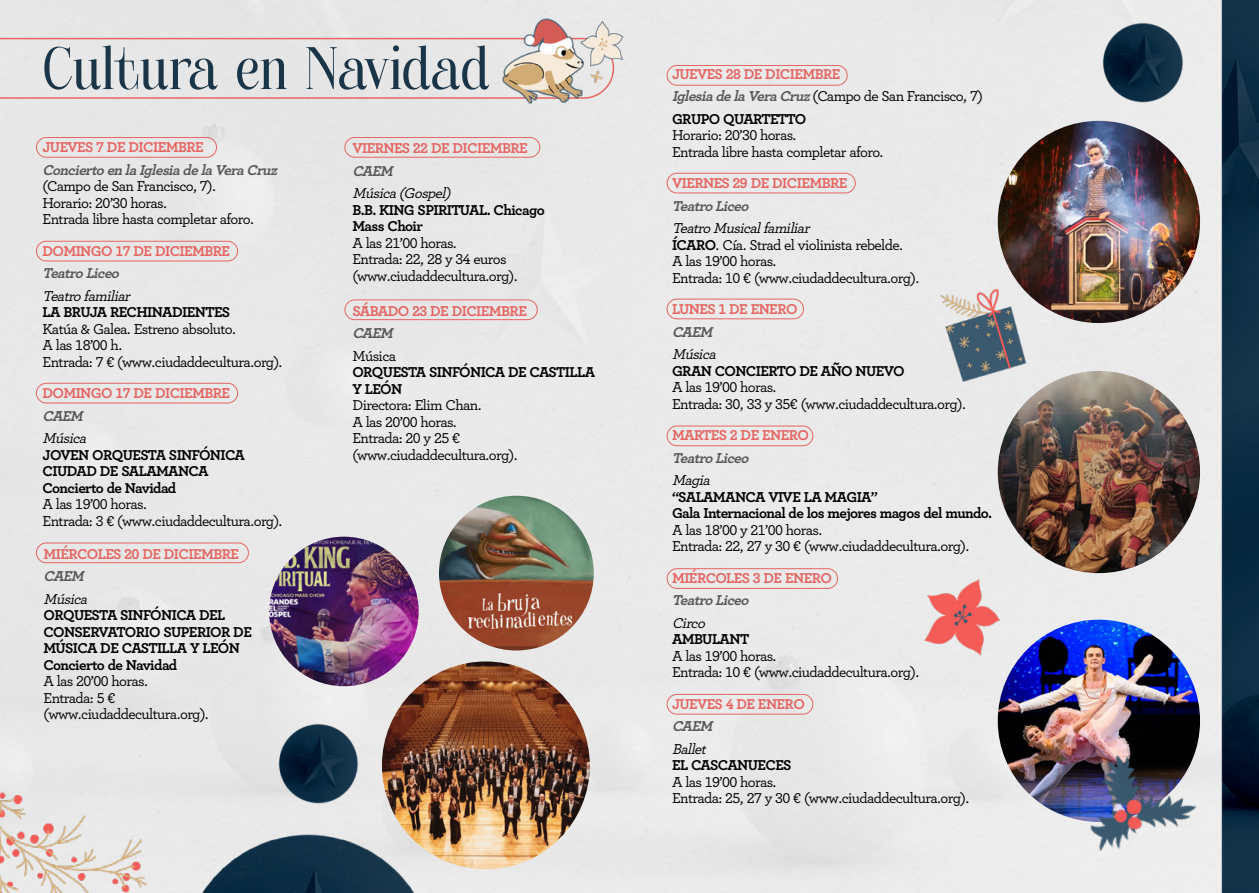
<style>
.page{position:relative;width:1259px;height:893px;background:#e9e9e9}
.page>*{position:absolute;margin:0;border:0;box-sizing:border-box;transform-origin:0 0}
.t1{font:57.75px "Margesh";letter-spacing:-.01em;color:#1a3548}
.t2{font:500 15px/16.5px "Archer";letter-spacing:-.04em;color:#000}
.t3{font:700 15px/16.5px "Archer";letter-spacing:-.04em;color:#000}
.t4{font:700 15px "Archer";letter-spacing:-.04em;color:#e66562}
.t5{font:italic 700 15px "Archer";color:#575756}
.t6{font:italic 500 15px "Archer";color:#000}
.s1{font-weight:700;color:#e66562}
.s2{font-weight:700;font-style:italic;color:#575756}
.s3{font-weight:700}
.s4{font-style:italic}
</style>
<div class="page">
<div style="left:0;top:38px;width:614px;height:61px;background:#e7e6e6"></div>
<img style="left:496px;top:15px;width:93px;height:95px">
<img style="left:575px;top:15px;width:54px;height:57px">
<img style="left:587px;top:68px;width:19px;height:19px">
<div style="left:36px;top:137px;width:181px;height:21px;border:1px solid #e66562;border-radius:10px"></div>
<div style="left:666px;top:65px;width:181px;height:21px;border:1px solid #e66562;border-radius:10px"></div>
<div style="left:666px;top:173px;width:189px;height:20px;border:1px solid #e66562;border-radius:10px"></div>
<div style="left:666px;top:299px;width:138px;height:20px;border:1px solid #e66562;border-radius:10px"></div>
<div style="left:666px;top:426px;width:147px;height:20px;border:1px solid #e66562;border-radius:10px"></div>
<div style="left:666px;top:568px;width:172px;height:21px;border:1px solid #e66562;border-radius:10px"></div>
<div style="left:666px;top:694px;width:147px;height:20px;border:1px solid #e66562;border-radius:10px"></div>
<div style="left:36px;top:241px;width:202px;height:20px;border:1px solid #e66562;border-radius:10px"></div>
<div style="left:36px;top:383px;width:202px;height:20px;border:1px solid #e66562;border-radius:10px"></div>
<div style="left:344px;top:137px;width:196px;height:21px;border:1px solid #e66562;border-radius:10px"></div>
<div style="left:36px;top:543px;width:213px;height:20px;border:1px solid #e66562;border-radius:10px"></div>
<div style="left:344px;top:300px;width:193px;height:20px;border:1px solid #e66562;border-radius:10px"></div>
<img style="left:269px;top:537px;width:150px;height:149px;border-radius:75px">
<img style="left:439px;top:496px;width:155px;height:154px;border-radius:77px">
<img style="left:997px;top:620px;width:203px;height:202px;border-radius:101px">
<img style="left:997px;top:371px;width:203px;height:202px;border-radius:101px">
<img style="left:997px;top:121px;width:203px;height:202px;border-radius:101px">
<img style="left:1099px;top:20px;width:87px;height:86px">
<img style="left:274px;top:721px;width:88px;height:86px">
<img style="left:0;top:753px;width:187px;height:140px">
<img style="left:382px;top:661px;width:208px;height:208px;border-radius:104px">
<img style="left:926px;top:281px;width:116px;height:104px">
<img style="left:909px;top:561px;width:95px;height:100px">
<img style="left:165px;top:822px;width:284px;height:71px">
<img style="left:1061px;top:721px;width:162px;height:172px">
<h1 class="t1" style="left:43px;top:34px;width:449px">Cultura en Navidad</h1>
<p class="t4" style="left:43px;top:135px;width:163px">JUEVES 7 DE DICIEMBRE</p>
<p class="t5" style="left:43px;top:158px;width:240px">ConciertoenlaIglesiadelaVeraCruz</p>
<p class="t2" style="left:43px;top:177px;width:213px">(Campo de San Francisco, 7).<br>Horario: 20’30 horas.<br>Entrada libre hasta completar aforo.</p>
<p class="t4" style="left:43px;top:239px;width:189px">DOMINGO 17 DE DICIEMBRE</p>
<p class="t5" style="left:43px;top:261px;width:83px">TeatroLiceo</p>
<p class="t6" style="left:43px;top:285px;width:93px">Teatrofamiliar</p>
<p class="t3" style="left:43px;top:303px;width:189px">LA BRUJA RECHINADIENTES</p>
<p class="t2" style="left:43px;top:320px;width:241px">Katúa &amp; Galea. Estreno absoluto.<br>A las 18’00 h.<br>Entrada: 7 € (www.ciudaddecultura.org).</p>
<p class="t4" style="left:43px;top:381px;width:189px">DOMINGO 17 DE DICIEMBRE</p>
<p class="t5" style="left:43px;top:404px;width:47px">CAEM</p>
<p class="t6" style="left:43px;top:428px;width:50px">Música</p>
<p class="t3" style="left:43px;top:446px;width:204px">JOVEN ORQUESTA SINFÓNICA<br>CIUDAD DE SALAMANCA<br>Concierto de Navidad</p>
<p class="t2" style="left:43px;top:495px;width:241px">A las 19’00 horas.<br>Entrada: 3 € (www.ciudaddecultura.org).</p>
<p class="t4" style="left:43px;top:542px;width:197px">MIÉRCOLES 20 DE DICIEMBRE</p>
<p class="t5" style="left:43px;top:564px;width:47px">CAEM</p>
<p class="t6" style="left:43px;top:588px;width:50px">Música</p>
<p class="t3" style="left:43px;top:606px;width:210px">ORQUESTA SINFÓNICA DEL<br>CONSERVATORIO SUPERIOR DE<br>MÚSICA DE CASTILLA Y LEÓN<br>Concierto de Navidad</p>
<p class="t2" style="left:43px;top:672px;width:167px">A las 20’00 horas.<br>Entrada: 5 € (www.ciudaddecultura.org).</p>
<p class="t4" style="left:352px;top:137px;width:177px">VIERNES 22 DE DICIEMBRE</p>
<p class="t5" style="left:352px;top:159px;width:47px">CAEM</p>
<p class="t6" style="left:352px;top:183px;width:100px">Música(Gospel)</p>
<p class="t3" style="left:352px;top:201px;width:194px">B.B. KING SPIRITUAL. Chicago<br>Mass Choir</p>
<p class="t2" style="left:352px;top:234px;width:167px">A las 21’00 horas.<br>Entrada: 22, 28 y 34 euros (www.ciudaddecultura.org).</p>
<p class="t4" style="left:352px;top:299px;width:176px">SÁBADO 23 DE DICIEMBRE</p>
<p class="t5" style="left:352px;top:321px;width:47px">CAEM</p>
<p class="t2" style="left:352px;top:347px;width:45px">Música</p>
<p class="t3" style="left:352px;top:363px;width:244px">ORQUESTA SINFÓNICA DE CASTILLA<br>Y LEÓN</p>
<p class="t2" style="left:352px;top:396px;width:167px">Directora: Elim Chan.<br>A las 20’00 horas.<br>Entrada: 20 y 25 € (www.ciudaddecultura.org).</p>
<p class="t2" style="left:672px;top:62px;width:312px;line-height:22.5px"><span class="s1">JUEVES 28 DE DICIEMBRE<br></span><span class="s2">IglesiadelaVeraCruz</span>(Campo de San Francisco, 7)<br><span class="s3">GRUPO QUARTETTO</span></p>
<p class="t2" style="left:672px;top:126px;width:213px">Horario: 20’30 horas.<br>Entrada libre hasta completar aforo.</p>
<p class="t4" style="left:672px;top:171px;width:177px">VIERNES 29 DE DICIEMBRE</p>
<p class="t5" style="left:672px;top:194px;width:83px">TeatroLiceo</p>
<p class="t2" style="left:672px;top:219px;width:249px"><span class="s4">TeatroMusicalfamiliar<br></span><span class="s3">ÍCARO</span>. Cía. Strad el violinista rebelde.<br>A las 19’00 horas.<br>Entrada: 10 € (www.ciudaddecultura.org).</p>
<p class="t4" style="left:672px;top:297px;width:127px">LUNES 1 DE ENERO</p>
<p class="t5" style="left:672px;top:320px;width:47px">CAEM</p>
<p class="t6" style="left:672px;top:344px;width:50px">Música</p>
<p class="t3" style="left:672px;top:362px;width:234px">GRAN CONCIERTO DE AÑO NUEVO</p>
<p class="t2" style="left:672px;top:378px;width:295px">A las 19’00 horas.<br>Entrada: 30, 33 y 35€ (www.ciudaddecultura.org).</p>
<p class="t4" style="left:672px;top:423px;width:138px">MARTES 2 DE ENERO</p>
<p class="t5" style="left:672px;top:446px;width:83px">TeatroLiceo</p>
<p class="t6" style="left:672px;top:470px;width:44px">Magia</p>
<p class="t3" style="left:672px;top:488px;width:322px">“SALAMANCA VIVE LA MAGIA”<br>Gala Internacional de los mejores magos del mundo.</p>
<p class="t2" style="left:672px;top:521px;width:299px">A las 18’00 y 21’00 horas.<br>Entrada: 22, 27 y 30 € (www.ciudaddecultura.org).</p>
<p class="t4" style="left:672px;top:566px;width:161px">MIÉRCOLES 3 DE ENERO</p>
<p class="t5" style="left:672px;top:588px;width:83px">TeatroLiceo</p>
<p class="t6" style="left:672px;top:612px;width:39px">Circo</p>
<p class="t3" style="left:672px;top:630px;width:79px">AMBULANT</p>
<p class="t2" style="left:672px;top:647px;width:249px">A las 19’00 horas.<br>Entrada: 10 € (www.ciudaddecultura.org).</p>
<p class="t4" style="left:672px;top:692px;width:134px">JUEVES 4 DE ENERO</p>
<p class="t5" style="left:672px;top:714px;width:47px">CAEM</p>
<p class="t6" style="left:672px;top:738px;width:40px">Ballet</p>
<p class="t3" style="left:672px;top:756px;width:121px">EL CASCANUECES</p>
<p class="t2" style="left:672px;top:773px;width:299px">A las 19’00 horas.<br>Entrada: 25, 27 y 30 € (www.ciudaddecultura.org).</p>
</div>
